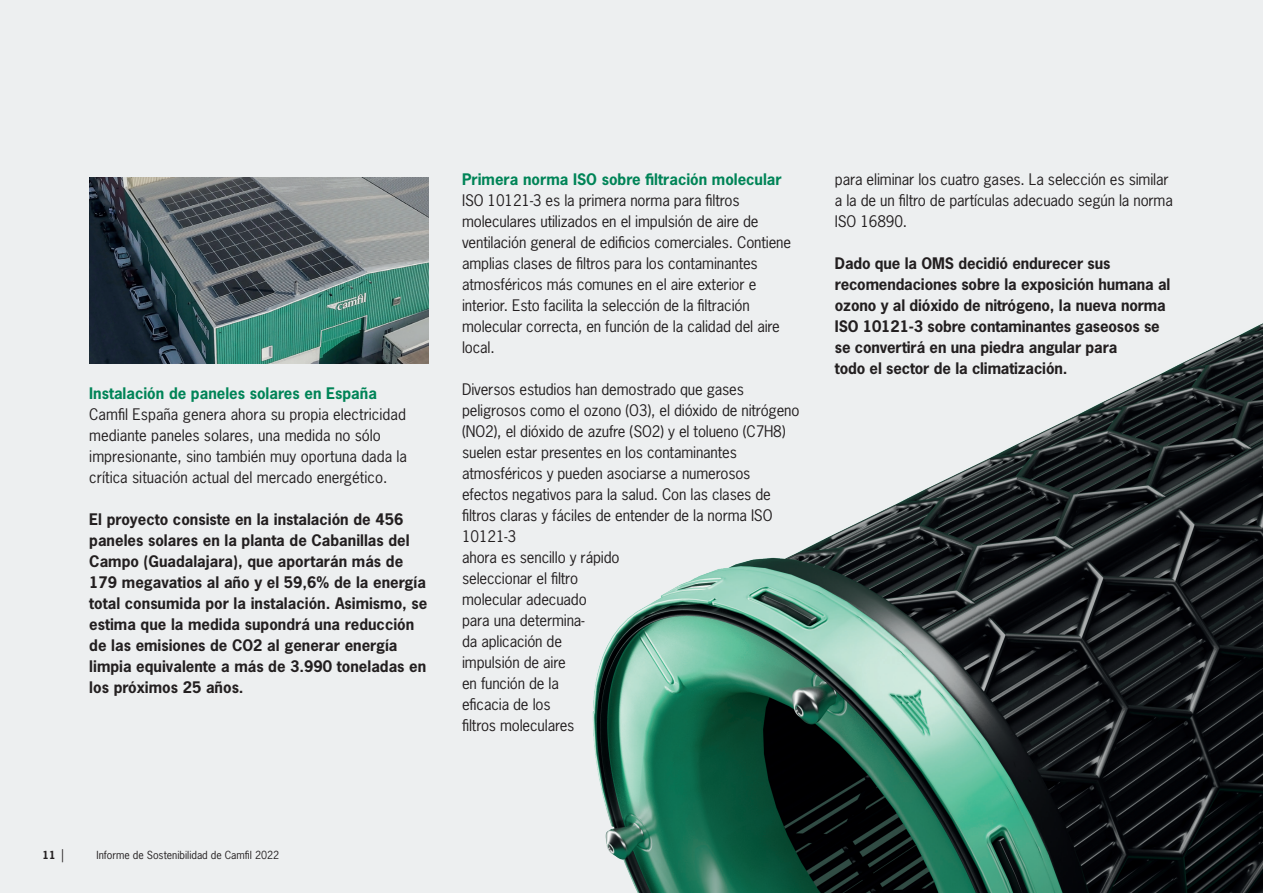
<style>
.page{position:relative;width:1263px;height:893px;background:#edeff0}
.page>*{position:absolute;margin:0;border:0;box-sizing:border-box;transform-origin:0 0}
.t1{font:15px/21px "News Gothic Std";letter-spacing:-.01em;color:#231f20}
.t2{font:700 15px/21px "News Gothic Std";color:#231f20}
.t3{font:700 15px "News Gothic Std";color:#008457}
.t4{font:10.5px "News Gothic Std";color:#231f20}
.t5{font:700 10.5px "News Gothic Std";color:#231f20}
.s1{font-weight:400;font-size:13.2px}
</style>
<div class="page">
<img style="left:428px;top:273px;width:835px;height:620px">
<img style="left:89px;top:178px;width:339px;height:186px">
<p class="t3" style="left:89px;top:383px;width:289px">Instalación de paneles solares en España</p>
<p class="t1" style="left:89px;top:403px;width:319px">Camfil España genera ahora su propia electricidad mediante paneles solares, una medida no sólo impresionante, sino también muy oportuna dada la crítica situación actual del mercado energético.</p>
<p class="t2" style="left:89px;top:508px;width:340px">El proyecto consiste en la instalación de 456 paneles solares en la planta de Cabanillas del Campo (Guadalajara), que aportarán más de 179 megavatios al año y el 59,6% de la energía total consumida por la instalación. Asimismo, se estima que la medida supondrá una reducción de las emisiones de CO2 al generar energía limpia equivalente a más de 3.990 toneladas en los próximos 25 años.</p>
<p class="t3" style="left:462px;top:169px;width:321px">Primera norma ISO sobre filtración molecular</p>
<p class="t1" style="left:462px;top:190px;width:331px">ISO 10121-3 es la primera norma para filtros moleculares utilizados en el impulsión de aire de ventilación general de edificios comerciales. Contiene amplias clases de filtros para los contaminantes atmosféricos más comunes en el aire exterior e interior. Esto facilita la selección de la filtración molecular correcta, en función de la calidad del aire local.</p>
<p class="t1" style="left:462px;top:379px;width:339px">Diversos estudios han demostrado que gases peligrosos como el ozono (O3), el dióxido de nitrógeno (NO2), el dióxido de azufre (SO2) y el tolueno (C7H8) suelen estar presentes en los contaminantes atmosféricos y pueden asociarse a numerosos efectos negativos para la salud. Con las clases de filtros claras y fáciles de entender de la norma ISO<br>10121-3<br>ahora es sencillo y rápido<br>seleccionar el filtro<br>molecular adecuado<br>para una determina-<br>da aplicación de<br>impulsión de aire<br>en función de la<br>eficacia de los<br>filtros moleculares</p>
<p class="t1" style="left:835px;top:169px;width:339px">para eliminar los cuatro gases. La selección es similar a la de un filtro de partículas adecuado según la norma<br>ISO 16890.</p>
<p class="t2" style="left:835px;top:253px;width:337px">Dado que la OMS decidió endurecer sus recomendaciones sobre la exposición humana al ozono y al dióxido de nitrógeno, la nueva norma ISO 10121-3 sobre contaminantes gaseosos se se convertirá en una piedra angular para<br>todo el sector de la climatización.</p>
<p class="t5" style="left:43px;top:848px;width:23px">11 <span class="s1">|</span></p>
<p class="t4" style="left:97px;top:848px;width:184px">Informe de Sostenibilidad de Camfil 2022</p>
</div>
